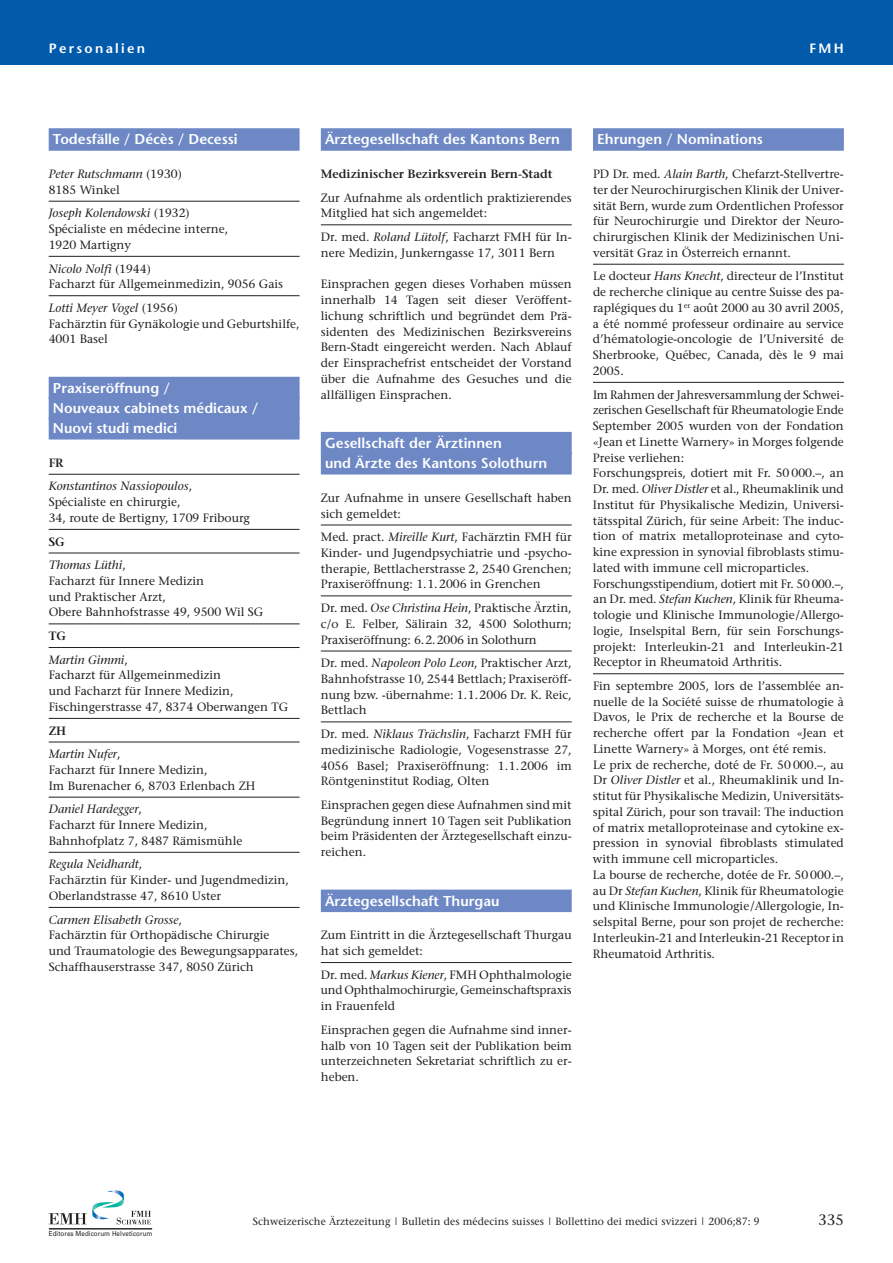
<style>
.page{position:relative;width:893px;height:1263px;background:#fff}
.page>*{position:absolute;margin:0;border:0;box-sizing:border-box;transform-origin:0 0}
.t1{font:15px "Stone Serif";color:#231f20}
.t2{font:600 14.25px/20.1px "Stone Sans";color:#fff}
.t3{font:600 13.5px "Stone Sans";letter-spacing:.17em;color:#fff}
.t4{font:12px/15.8px "Stone Serif";color:#231f20}
.t5{font:italic 12px/23.7px "Stone Serif";color:#231f20}
.t6{font:600 12px "Stone Serif";color:#231f20}
.t7{font:10.5px "Stone Serif";letter-spacing:.01em;color:#231f20}
.t8{font:6.9px "Univers";letter-spacing:.015em;color:#231f20;scale:.9 1}
.s1{font-style:italic}
.s2{font-weight:600;font-style:normal}
.s3{font-style:normal}
</style>
<div class="page">
<div style="left:49px;top:128px;width:251px;height:23px;background:#6d88c5"></div>
<hr style="left:49px;top:201px;width:251px;height:1px;background:#231f20">
<hr style="left:49px;top:256px;width:251px;height:1px;background:#231f20">
<hr style="left:49px;top:295px;width:251px;height:1px;background:#231f20">
<div style="left:49px;top:377px;width:251px;height:22px;background:#6d88c5"></div>
<div style="left:49px;top:397px;width:251px;height:22px;background:#6d88c5"></div>
<div style="left:49px;top:417px;width:251px;height:22px;background:#6d88c5"></div>
<hr style="left:49px;top:474px;width:251px;height:1px;background:#231f20">
<hr style="left:49px;top:529px;width:251px;height:1px;background:#231f20">
<hr style="left:49px;top:553px;width:251px;height:1px;background:#231f20">
<hr style="left:49px;top:624px;width:251px;height:1px;background:#231f20">
<hr style="left:49px;top:647px;width:251px;height:1px;background:#231f20">
<hr style="left:49px;top:718px;width:251px;height:1px;background:#231f20">
<hr style="left:49px;top:742px;width:251px;height:1px;background:#231f20">
<hr style="left:49px;top:797px;width:251px;height:1px;background:#231f20">
<hr style="left:49px;top:852px;width:251px;height:1px;background:#231f20">
<hr style="left:49px;top:907px;width:251px;height:1px;background:#231f20">
<div style="left:321px;top:128px;width:251px;height:23px;background:#6d88c5"></div>
<hr style="left:321px;top:225px;width:251px;height:1px;background:#231f20">
<div style="left:321px;top:432px;width:251px;height:22px;background:#6d88c5"></div>
<div style="left:321px;top:452px;width:251px;height:22px;background:#6d88c5"></div>
<hr style="left:321px;top:525px;width:251px;height:1px;background:#231f20">
<hr style="left:321px;top:596px;width:251px;height:1px;background:#231f20">
<hr style="left:321px;top:651px;width:251px;height:1px;background:#231f20">
<hr style="left:321px;top:722px;width:251px;height:1px;background:#231f20">
<div style="left:321px;top:889px;width:251px;height:23px;background:#6d88c5"></div>
<hr style="left:321px;top:962px;width:251px;height:1px;background:#231f20">
<div style="left:593px;top:128px;width:251px;height:23px;background:#6d88c5"></div>
<hr style="left:593px;top:264px;width:251px;height:1px;background:#231f20">
<hr style="left:593px;top:382px;width:251px;height:1px;background:#231f20">
<hr style="left:593px;top:673px;width:251px;height:1px;background:#231f20">
<svg style="left:49px;top:1190px;width:102px;height:34px"></svg>
<hr style="left:49px;top:1228px;width:103px;height:1px;background:#231f20">
<div style="left:0;top:0;width:893px;height:64px;background:#015aaa"></div>
<p class="t3" style="left:49px;top:42px;width:98px">Personalien</p>
<p class="t3" style="left:809px;top:42px;width:36px">FMH</p>
<p class="t2" style="left:53px;top:131px;width:186px">Todesfälle / Décès / Decessi</p>
<p class="t4" style="left:49px;top:167px;width:135px"><span class="s1">Peter Rutschmann</span> (1930)<br>8185 Winkel</p>
<p class="t4" style="left:49px;top:206px;width:181px"><span class="s1">Joseph Kolendowski</span> (1932)<br>Spécialiste en médecine interne,<br>1920 Martigny</p>
<p class="t4" style="left:49px;top:262px;width:236px"><span class="s1">Nicolo Nolfi</span> (1944)<br>Facharzt für Allgemeinmedizin, 9056 Gais</p>
<p class="t4" style="left:49px;top:301px;width:252px"><span class="s1">Lotti Meyer Vogel</span> (1956)<br>Fachärztin für Gynäkologie und Geburtshilfe,<br>4001 Basel</p>
<p class="t2" style="left:53px;top:379px;width:207px">Praxiseröffnung /<br>Nouveaux cabinets médicaux /<br>Nuovi studi medici</p>
<p class="t5" style="left:49px;top:452px;width:145px"><span class="s2">FR<br></span>Konstantinos Nassiopoulos<span class="s3">,</span></p>
<p class="t4" style="left:49px;top:495px;width:203px">Spécialiste en chirurgie,<br>34, route de Bertigny, 1709 Fribourg</p>
<p class="t5" style="left:49px;top:531px;width:79px"><span class="s2">SG<br></span>Thomas Lüthi<span class="s3">,</span></p>
<p class="t4" style="left:49px;top:574px;width:216px">Facharzt für Innere Medizin<br>und Praktischer Arzt,<br>Obere Bahnhofstrasse 49, 9500 Wil SG</p>
<p class="t5" style="left:49px;top:625px;width:81px"><span class="s2">TG<br></span>Martin Gimmi<span class="s3">,</span></p>
<p class="t4" style="left:49px;top:668px;width:241px">Facharzt für Allgemeinmedizin<br>und Facharzt für Innere Medizin,<br>Fischingerstrasse 47, 8374 Oberwangen TG</p>
<p class="t5" style="left:49px;top:720px;width:73px"><span class="s2">ZH<br></span>Martin Nufer<span class="s3">,</span></p>
<p class="t4" style="left:49px;top:763px;width:208px">Facharzt für Innere Medizin,<br>Im Burenacher 6, 8703 Erlenbach ZH</p>
<p class="t4" style="left:49px;top:802px;width:195px"><span class="s1">Daniel Hardegger</span>,<br>Facharzt für Innere Medizin,<br>Bahnhofplatz 7, 8487 Rämismühle</p>
<p class="t4" style="left:49px;top:857px;width:242px"><span class="s1">Regula Neidhardt</span>,<br>Fachärztin für Kinder- und Jugendmedizin,<br>Oberlandstrasse 47, 8610 Uster</p>
<p class="t4" style="left:49px;top:913px;width:251px"><span class="s1">Carmen Elisabeth Grosse</span>,<br>Fachärztin für Orthopädische Chirurgie<br>und Traumatologie des Bewegungsapparates, Schaffhauserstrasse 347, 8050 Zürich</p>
<p class="t2" style="left:325px;top:131px;width:236px">Ärztegesellschaft des Kantons Bern</p>
<p class="t6" style="left:321px;top:169px;width:233px">Medizinischer Bezirksverein Bern-Stadt</p>
<p class="t4" style="left:321px;top:191px;width:252px">Zur Aufnahme als ordentlich praktizierendes<br>Mitglied hat sich angemeldet:</p>
<p class="t4" style="left:321px;top:230px;width:252px">Dr. med. <span class="s1">Roland Lütolf</span>, Facharzt FMH für In&shy;nere Medizin, Junkerngasse 17, 3011 Bern</p>
<p class="t4" style="left:321px;top:277px;width:252px;text-align:justify">Einsprachen gegen dieses Vorhaben müssen innerhalb 14 Tagen seit dieser Veröffent&shy;lichung schriftlich und begründet dem Prä&shy;sidenten des Medizinischen Bezirksvereins Bern-Stadt eingereicht werden. Nach Ablauf der Einsprachefrist entscheidet der Vorstand über die Aufnahme des Gesuches und die allfälligen Einsprachen.</p>
<p class="t2" style="left:325px;top:434px;width:224px">Gesellschaft der Ärztinnen<br>und Ärzte des Kantons Solothurn</p>
<p class="t4" style="left:321px;top:491px;width:252px">Zur Aufnahme in unsere Gesellschaft haben sich gemeldet:</p>
<p class="t4" style="left:321px;top:530px;width:252px;text-align:justify">Med. pract. <span class="s1">Mireille Kurt</span>, Fachärztin FMH für Kinder- und Jugendpsychiatrie und -psycho&shy;therapie, Bettlacherstrasse 2, 2540 Grenchen; Praxiseröffnung: 1.1.2006 in Grenchen</p>
<p class="t4" style="left:321px;top:601px;width:252px;text-align:justify">Dr. med. <span class="s1">Ose Christina Hein</span>, Praktische Ärztin, c/o E. Felber, Sälirain 32, 4500 Solothurn; Praxiseröffnung: 6.2.2006 in Solothurn</p>
<p class="t4" style="left:321px;top:656px;width:252px;text-align:justify">Dr. med. <span class="s1">Napoleon Polo Leon</span>, Praktischer Arzt, Bahnhofstrasse 10, 2544 Bettlach; Praxiseröff&shy;nung bzw. -übernahme: 1.1.2006 Dr. K. Reic, Bettlach</p>
<p class="t4" style="left:321px;top:727px;width:252px;text-align:justify">Dr. med. <span class="s1">Niklaus Trächslin</span>, Facharzt FMH für medizinische Radiologie, Vogesenstrasse 27, 4056 Basel; Praxiseröffnung: 1.1.2006 im Röntgeninstitut Rodiag, Olten</p>
<p class="t4" style="left:321px;top:798px;width:252px;text-align:justify">Einsprachen gegen diese Aufnahmen sind mit Begründung innert 10 Tagen seit Publikation beim Präsidenten der Ärztegesellschaft einzu&shy;reichen.</p>
<p class="t2" style="left:325px;top:892px;width:176px">Ärztegesellschaft Thurgau</p>
<p class="t4" style="left:321px;top:928px;width:252px">Zum Eintritt in die Ärztegesellschaft Thurgau hat sich gemeldet:</p>
<p class="t4" style="left:321px;top:968px;width:252px;text-align:justify">Dr. med. <span class="s1">Markus Kiener</span>, FMH Ophthalmologie und Ophthalmochirurgie, Gemeinschaftspraxis in Frauenfeld</p>
<p class="t4" style="left:321px;top:1023px;width:252px;text-align:justify">Einsprachen gegen die Aufnahme sind inner&shy;halb von 10 Tagen seit der Publikation beim unterzeichneten Sekretariat schriftlich zu er&shy;heben.</p>
<p class="t2" style="left:597px;top:131px;width:167px">Ehrungen / Nominations</p>
<p class="t4" style="left:593px;top:167px;width:252px;text-align:justify">PD Dr. med. <span class="s1">Alain Barth</span>, Chefarzt-Stellvertre&shy;ter der Neurochirurgischen Klinik der Univer&shy;sität Bern, wurde zum Ordentlichen Professor für Neurochirurgie und Direktor der Neuro&shy;chirurgischen Klinik der Medizinischen Uni&shy;versität Graz in Österreich ernannt.</p>
<p class="t4" style="left:593px;top:269px;width:252px;text-align:justify">Le docteur <span class="s1">Hans Knecht</span>, directeur de l’Institut de recherche clinique au centre Suisse des pa&shy;raplégiques du 1<sup>er</sup> août 2000 au 30 avril 2005, a été nommé professeur ordinaire au service d’hématologie-oncologie de l’Université de Sherbrooke, Québec, Canada, dès le 9 mai 2005.</p>
<p class="t4" style="left:593px;top:388px;width:252px">Im Rahmen der Jahresversammlung der Schwei&shy;zerischen Gesellschaft für Rheumatologie Ende September 2005 wurden von der Fondation «Jean et Linette Warnery» in Morges folgende Preise verliehen:<br>Forschungspreis, dotiert mit Fr. 50 000.–, an Dr. med. <span class="s1">Oliver Distler</span> et al., Rheumaklinik und Institut für Physikalische Medizin, Universi&shy;tätsspital Zürich, für seine Arbeit: The induc&shy;tion of matrix metalloproteinase and cyto&shy;kine expression in synovial fibroblasts stimu&shy;lated with immune cell microparticles.<br>Forschungsstipendium, dotiert mit Fr. 50 000.–, an Dr. med. <span class="s1">Stefan Kuchen</span>, Klinik für Rheuma&shy;tologie und Klinische Immunologie/Allergo&shy;logie, Inselspital Bern, für sein Forschungs&shy;projekt: Interleukin-21 and Interleukin-21<br>Receptor in Rheumatoid Arthritis.</p>
<p class="t4" style="left:593px;top:679px;width:252px">Fin septembre 2005, lors de l’assemblée an&shy;nuelle de la Société suisse de rhumatologie à Davos, le Prix de recherche et la Bourse de recherche offert par la Fondation «Jean et Linette Warnery» à Morges, ont été remis.<br>Le prix de recherche, doté de Fr. 50 000.–, au Dr <span class="s1">Oliver Distler</span> et al., Rheumaklinik und In&shy;stitut für Physikalische Medizin, Universitäts&shy;spital Zürich, pour son travail: The induction of matrix metalloproteinase and cytokine ex&shy;pression in synovial fibroblasts stimulated with immune cell microparticles.<br>La bourse de recherche, dotée de Fr. 50 000.–, au Dr <span class="s1">Stefan Kuchen</span>, Klinik für Rheumatologie und Klinische Immunologie/Allergologie, In&shy;selspital Berne, pour son projet de recherche:<br>Interleukin-21 and Interleukin-21 Receptor in Rheumatoid Arthritis.</p>
<p class="t8" style="left:49px;top:1229px;width:117px">Editores Medicorum Helveticorum</p>
<p class="t7" style="left:253px;top:1217px;width:509px">Schweizerische Ärztezeitung | Bulletin des médecins suisses | Bollettino dei medici svizzeri | 2006;87: 9</p>
<p class="t1" style="left:818px;top:1213px;width:27px">335</p>
</div>
